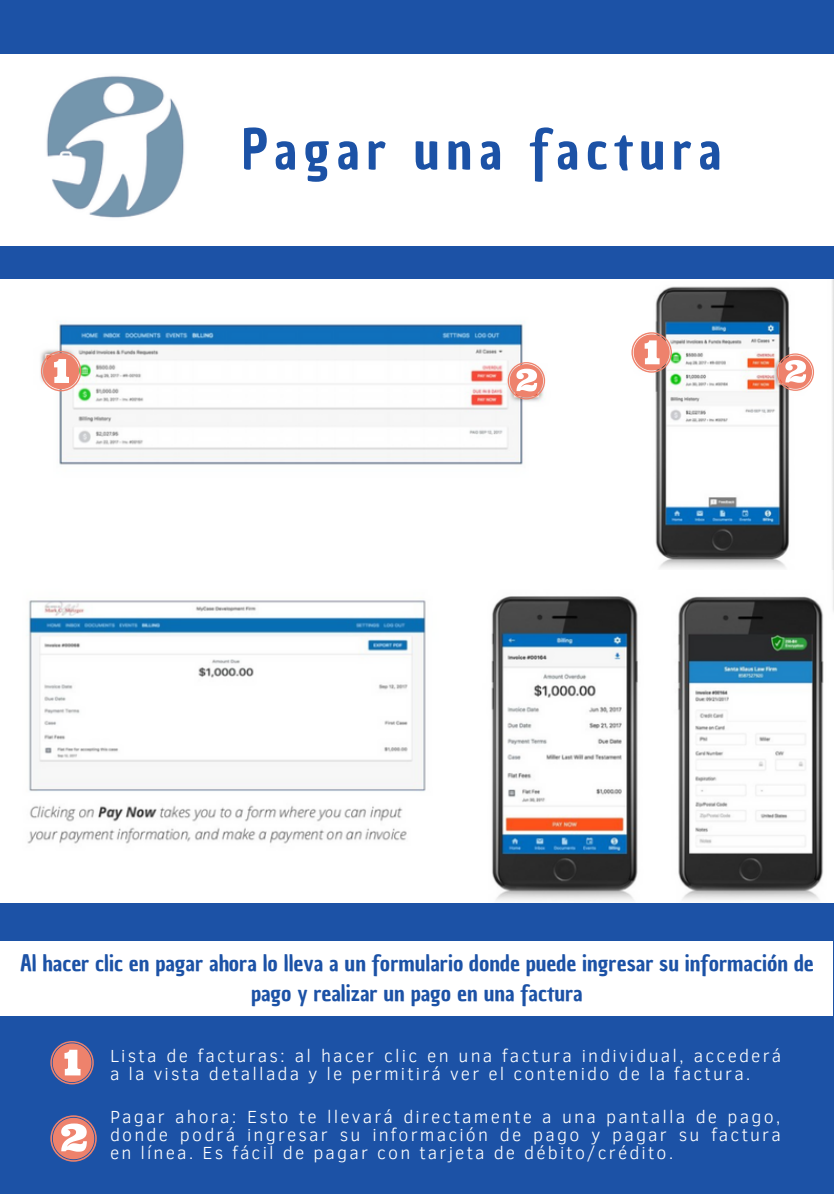
<style>
.page{position:relative;width:834px;height:1196px;background:#fff}
.page>*{position:absolute;margin:0;border:0;box-sizing:border-box;transform-origin:0 0}
.t1{font:53.8px "Chau Philomene One";letter-spacing:.12em;color:#1c52a6}
.t2{font:22px/30px "Chau Philomene One";color:#1c52a6;text-align:center}
.t3{font:300 18px/18px "Clear Sans";letter-spacing:.12em;color:#fff}
</style>
<div class="page">
<div style="left:0;top:0;width:834px;height:1193px;background:#1c52a6"></div>
<div style="left:0;top:55px;width:834px;height:191px;background:#fff"></div>
<img style="left:46px;top:76px;width:138px;height:142px">
<img style="left:0;top:279px;width:833px;height:291px">
<svg style="left:41px;top:351px;width:40px;height:40px;background:#efb0a2"></svg>
<svg style="left:508px;top:362px;width:37px;height:37px"></svg>
<svg style="left:50px;top:1041px;width:44px;height:43px"></svg>
<svg style="left:50px;top:1115px;width:47px;height:46px"></svg>
<div style="left:0;top:941px;width:832px;height:74px;background:#fff"></div>
<svg style="left:631px;top:332px;width:41px;height:41px;background:#eaafa3"></svg>
<svg style="left:776px;top:353px;width:38px;height:38px"></svg>
<div style="left:0;top:279px;width:250px;height:31px;background:#fff"></div>
<img style="left:0;top:570px;width:834px;height:332px">
<h1 class="t1" style="left:242px;top:113px;width:481px">Pagar una factura</h1>
<p class="t2" style="left:20px;top:948px;width:795px">Al hacer clic en pagar ahora lo lleva a un formulario donde puede ingresar su información de pago y realizar un pago en una factura</p>
<p class="t3" style="left:110px;top:1046px;width:673px">Lista de facturas: al hacer clic en una factura individual, accederá a la vista detallada y le permitirá ver el contenido de la factura.</p>
<p class="t3" style="left:110px;top:1106px;width:672px;text-align:justify">Pagar ahora: Esto te llevará directamente a una pantalla de pago, donde podrá ingresar su información de pago y pagar su factura en línea. Es fácil de pagar con tarjeta de débito/crédito.</p>
</div>
